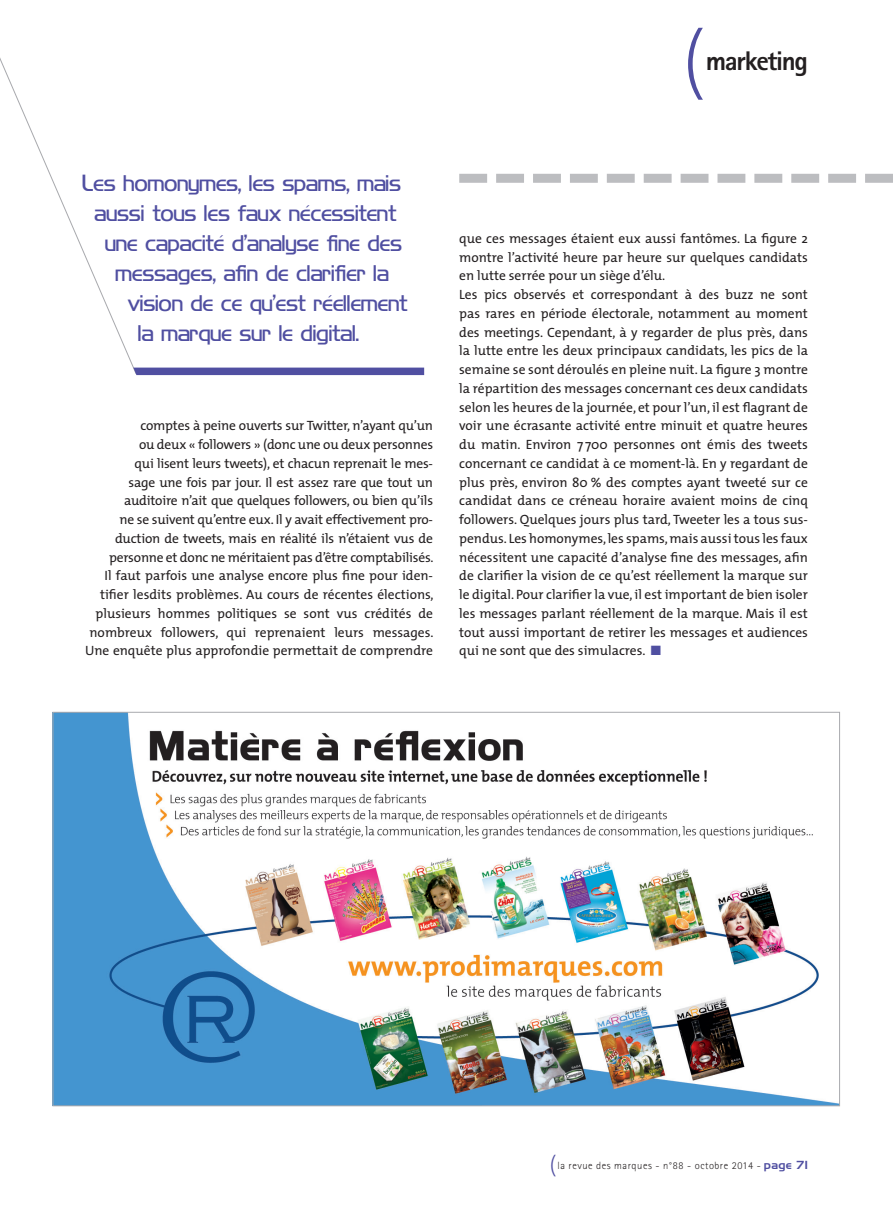
<style>
.page{position:relative;width:893px;height:1212px;background:#fff}
.page>*{position:absolute;margin:0;border:0;box-sizing:border-box;transform-origin:0 0}
.t1{font:300 75px "The Mix";color:#504fa1}
.t2{font:800 27px "Rotis Sans Serif";letter-spacing:-.05em;color:#231f20}
.t3{font:21px "Hancock Park Light Laser";letter-spacing:-.01em;color:#504fa1}
.texte_courant{font:13.5px/18.8px "The Mix";letter-spacing:-.01em;color:#231f20;text-align:right}
.t4{font:300 10.5px "Rotis Sans Serif";letter-spacing:.05em;color:#231f20}
.s1{color:#504fa1}
.s2{font-family:"The Mix";font-size:22.5px;color:#504fa1}
.s3{font-family:"Hancock Park Laser";font-weight:400;color:#504fa1}
</style>
<div class="page">
<svg style="left:459px;top:174px;width:434px;height:9px"></svg>
<svg style="left:0;top:58px;width:137px;height:310px"></svg>
<div style="left:133px;top:368px;width:291px;height:7px;background:#504fa1"></div>
<img style="left:55px;top:714px;width:783px;height:390px">
<p class="t1" style="left:682px;top:-2px;width:24px">(</p>
<p class="t2" style="left:706px;top:44px;width:104px">marketing</p>
<p class="t3" style="left:83px;top:173px;width:320px">Les homonymes, les spams, mais</p>
<p class="t3" style="left:95px;top:203px;width:304px">aussi tous les faux nécessitent</p>
<p class="t3" style="left:105px;top:233px;width:299px">une capacité d’analyse fine des</p>
<p class="t3" style="left:116px;top:263px;width:275px">messages, afin de clarifier la</p>
<p class="t3" style="left:128px;top:293px;width:282px">vision de ce qu’est réellement</p>
<p class="t3" style="left:138px;top:323px;width:223px">la marque sur le digital.</p>
<p class="texte_courant" style="left:109px;top:416px;width:326px">comptes à peine ouverts sur Twitter, n’ayant qu’un<br>ou deux « followers » (donc une ou deux personnes<br>qui lisent leurs tweets), et chacun reprenait le mes&shy;sage une fois par jour. Il est assez rare que tout un auditoire n’ait que quelques followers, ou bien qu’ils ne se suivent qu’entre eux. Il y avait effectivement pro&shy;duction de tweets, mais en réalité ils n’étaient vus de personne et donc ne méritaient pas d’être comptabilisés.</p>
<p class="texte_courant" style="left:85px;top:566px;width:350px">Il faut parfois une analyse encore plus fine pour iden&shy;tifier lesdits problèmes. Au cours de récentes élections, plusieurs hommes politiques se sont vus crédités de nombreux followers, qui reprenaient leurs messages.<br>Une enquête plus approfondie permettait de comprendre</p>
<p class="texte_courant" style="left:459px;top:228px;width:350px;text-align:justify">que ces messages étaient eux aussi fantômes. La figure 2 montre l’activité heure par heure sur quelques candidats en lutte serrée pour un siège d’élu.</p>
<p class="texte_courant" style="left:459px;top:285px;width:350px;text-align:justify">Les pics observés et correspondant à des buzz ne sont pas rares en période électorale, notamment au moment des meetings. Cependant, à y regarder de plus près, dans la lutte entre les deux principaux candidats, les pics de la semaine se sont déroulés en pleine nuit. La figure 3 montre la répartition des messages concernant ces deux candidats selon les heures de la journée, et pour l’un, il est flagrant de voir une écrasante activité entre minuit et quatre heures du matin. Environ 7 700 personnes ont émis des tweets concernant ce candidat à ce moment-là. En y regardant de plus près, environ 80 % des comptes ayant tweeté sur ce candidat dans ce créneau horaire avaient moins de cinq followers. Quelques jours plus tard, Tweeter les a tous sus&shy;pendus. Les homonymes,les spams,mais aussi tous les faux nécessitent une capacité d’analyse fine des messages, afin de clarifier la vision de ce qu’est réellement la marque sur le digital. Pour clarifier la vue,il est important de bien isoler les messages parlant réellement de la marque. Mais il est tout aussi important de retirer les messages et audiences qui ne sont que des simulacres. <span class="s1">■</span></p>
<p class="t4" style="left:550px;top:1159px;width:260px"><span class="s2">(</span>la revue des marques - n°88 - octobre 2014 - <span class="s3">page 71</span></p>
</div>
